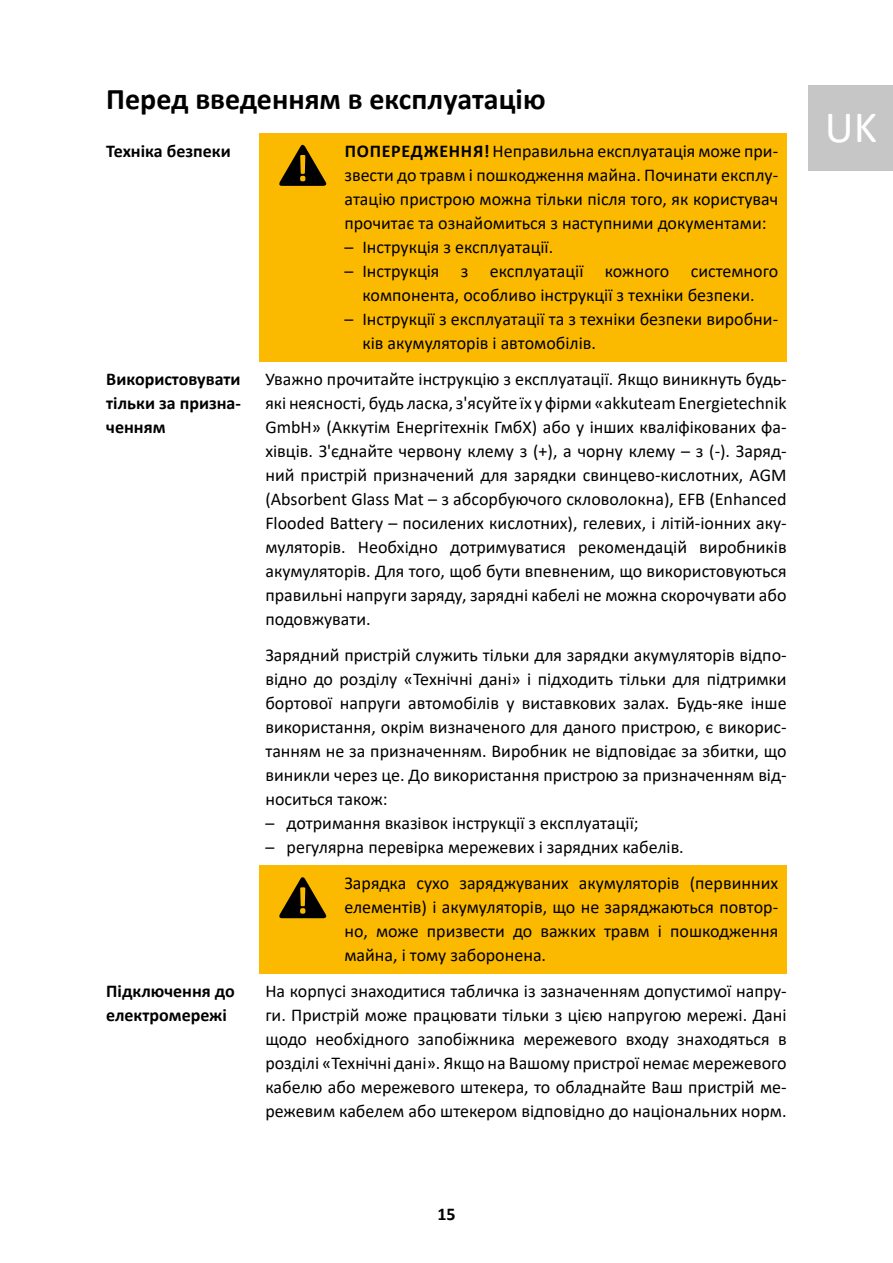
<style>
.page{position:relative;width:893px;height:1263px;background:#fff}
.page>*{position:absolute;margin:0;border:0;box-sizing:border-box;transform-origin:0 0}
.t1{font:45px "Calibri";color:#fff}
.t2{font:700 30px "Calibri";color:#000}
.t3{font:18px/24px "Calibri";color:#000;text-align:justify}
.t4{font:700 18px/24px "Calibri";color:#000;text-align:justify}
.s1{font-weight:700}
</style>
<div class="page">
<div style="left:808px;top:85px;width:85px;height:85px;background:#c6c6c6"></div>
<div style="left:259px;top:133px;width:528px;height:228px;background:#fbba00"></div>
<svg style="left:279px;top:144px;width:48px;height:42px"></svg>
<div style="left:259px;top:865px;width:528px;height:108px;background:#fbba00"></div>
<svg style="left:279px;top:877px;width:48px;height:41px"></svg>
<h2 class="t2" style="left:106px;top:78px;width:441px">Перед введенням в експлуатацію</h2>
<p class="t3" style="left:344px;top:139px;width:435px"><span class="s1">ПОПЕРЕДЖЕННЯ!</span> Неправильна експлуатація може при&shy;звести до травм і пошкодження майна. Починати експлу&shy;атацію пристрою можна тільки після того, як користувач прочитає та ознайомиться з наступними документами:</p>
<p class="t3" style="left:344px;top:235px;width:210px">– Інструкція з експлуатації.</p>
<p class="t3" style="left:344px;top:259px;width:435px;text-align:center">– Інструкція з експлуатації кожного системного компонента, особливо інструкції з техніки безпеки.</p>
<p class="t3" style="left:362px;top:307px;width:417px;text-indent:-18px">– Інструкції з експлуатації та з техніки безпеки виробни&shy;ків акумуляторів і автомобілів.</p>
<p class="t4" style="left:106px;top:139px;width:126px">Техніка безпеки</p>
<p class="t4" style="left:106px;top:367px;width:136px">Використовувати тільки за призна&shy;ченням</p>
<p class="t3" style="left:265px;top:367px;width:523px">Уважно прочитайте інструкцію з експлуатації. Якщо виникнуть будь&shy;які неясності, будь ласка, з'ясуйте їх у фірми «akkuteam Energietechnik GmbH» (Аккутім Енергітехнік ГмбХ) або у інших кваліфікованих фа&shy;хівців. З'єднайте червону клему з (+), а чорну клему – з (-). Заряд&shy;ний пристрій призначений для зарядки свинцево-кислотних, AGM (Absorbent Glass Mat – з абсорбуючого скловолокна), EFB (Enhanced Flooded Battery – посилених кислотних), гелевих, і літій-іонних аку&shy;муляторів. Необхідно дотримуватися рекомендацій виробників акумуляторів. Для того, щоб бути впевненим, що використовуються правильні напруги заряду, зарядні кабелі не можна скорочувати або подовжувати.</p>
<p class="t3" style="left:265px;top:643px;width:523px">Зарядний пристрій служить тільки для зарядки акумуляторів відпо&shy;відно до розділу «Технічні дані» і підходить тільки для підтримки бортової напруги автомобілів у виставкових залах. Будь-яке інше використання, окрім визначеного для даного пристрою, є викорис&shy;танням не за призначенням. Виробник не відповідає за збитки, що виникли через це. До використання пристрою за призначенням від&shy;носиться також:</p>
<p class="t3" style="left:265px;top:810px;width:375px">– дотримання вказівок інструкції з експлуатації;</p>
<p class="t3" style="left:265px;top:834px;width:420px">– регулярна перевірка мережевих і зарядних кабелів.</p>
<p class="t3" style="left:344px;top:871px;width:435px">Зарядка сухо заряджуваних акумуляторів (первинних елементів) і акумуляторів, що не заряджаються повтор&shy;но, може призвести до важких травм і пошкодження майна, і тому заборонена.</p>
<p class="t4" style="left:106px;top:979px;width:130px">Підключення до електромережі</p>
<p class="t3" style="left:265px;top:978px;width:523px">На корпусі знаходитися табличка із зазначенням допустимої напру&shy;ги. Пристрій може працювати тільки з цією напругою мережі. Дані щодо необхідного запобіжника мережевого входу знаходяться в розділі «Технічні дані». Якщо на Вашому пристрої немає мережевого кабелю або мережевого штекера, то обладнайте Ваш пристрій ме&shy;режевим кабелем або штекером відповідно до національних норм.</p>
<p class="t4" style="left:437px;top:1202px;width:20px">15</p>
<h1 class="t1" style="left:825px;top:96px;width:54px">UK</h1>
</div>
